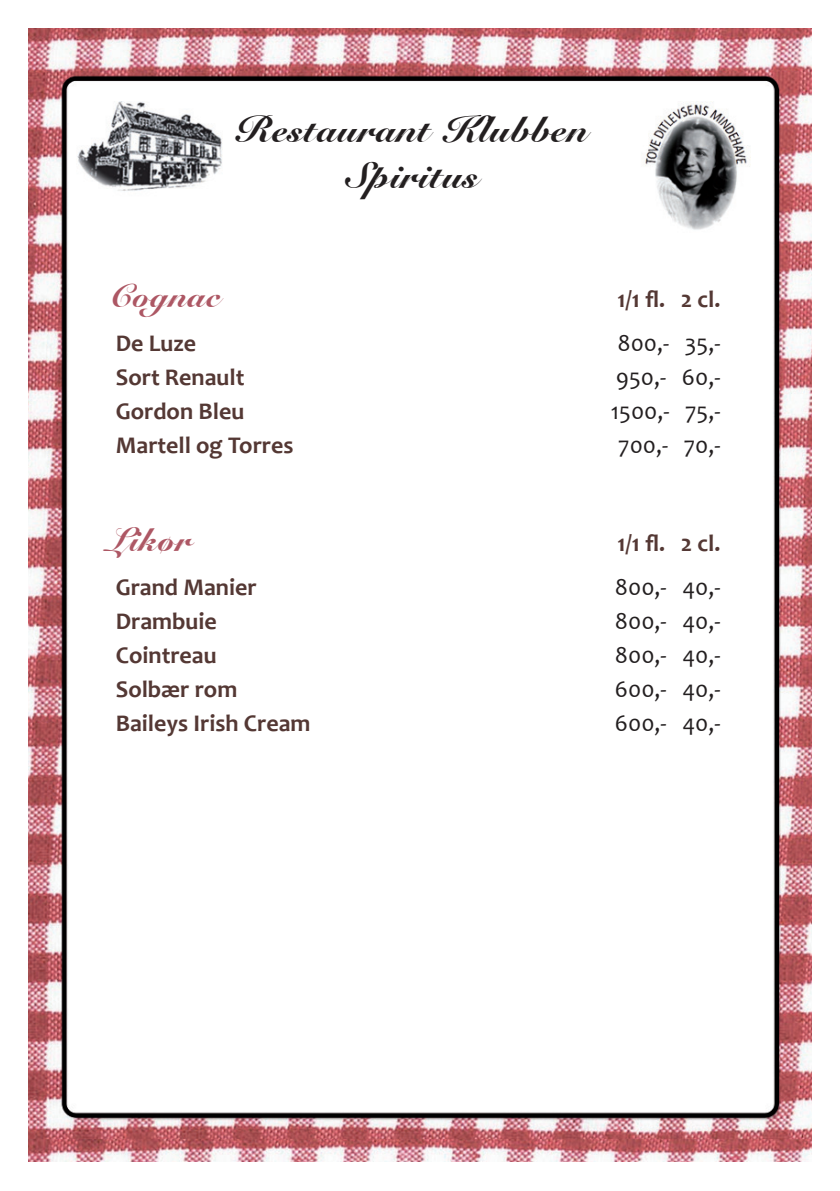
<style>
.page{position:relative;width:840px;height:1191px;background:#fff}
.page>*{position:absolute;margin:0;border:0;box-sizing:border-box;transform-origin:0 0}
.t1{font:900 38px/45.6px "Roundhand BT";color:#231f20;text-align:center}
.t2{font:900 34px "Roundhand BT";color:#ad5764}
.t3{font:700 24px "Candara";color:#543834}
.t4{font:24px "Candara";color:#231f20}
</style>
<div class="page">
<img style="left:28px;top:29px;width:783px;height:1133px">
<p class="t1" style="left:243px;top:107px;width:355px">Restaurant Klubben<br>Spiritus</p>
<p class="t2" style="left:116px;top:274px;width:114px">Cognac</p>
<p class="t3" style="left:617px;top:284px;width:104px">1/1 fl. 2 cl.</p>
<p class="t3" style="left:116px;top:328px;width:82px">De Luze</p>
<p class="t4" style="left:617px;top:328px;width:104px">800,- 35,-</p>
<p class="t3" style="left:116px;top:362px;width:130px">Sort Renault</p>
<p class="t4" style="left:615px;top:362px;width:106px">950,- 60,-</p>
<p class="t3" style="left:116px;top:396px;width:130px">Gordon Bleu</p>
<p class="t4" style="left:610px;top:396px;width:111px">1500,- 75,-</p>
<p class="t3" style="left:116px;top:430px;width:179px">Martell og Torres</p>
<p class="t4" style="left:618px;top:430px;width:104px">700,- 70,-</p>
<p class="t2" style="left:116px;top:518px;width:86px">Likør</p>
<p class="t3" style="left:617px;top:529px;width:104px">1/1 fl. 2 cl.</p>
<p class="t3" style="left:116px;top:573px;width:142px">Grand Manier</p>
<p class="t4" style="left:614px;top:573px;width:107px">800,- 40,-</p>
<p class="t3" style="left:116px;top:607px;width:103px">Drambuie</p>
<p class="t4" style="left:614px;top:607px;width:107px">800,- 40,-</p>
<p class="t3" style="left:116px;top:641px;width:102px">Cointreau</p>
<p class="t4" style="left:614px;top:641px;width:107px">800,- 40,-</p>
<p class="t3" style="left:116px;top:675px;width:123px">Solbær rom</p>
<p class="t4" style="left:614px;top:675px;width:107px">600,- 40,-</p>
<p class="t3" style="left:116px;top:709px;width:196px">Baileys Irish Cream</p>
<p class="t4" style="left:614px;top:709px;width:107px">600,- 40,-</p>
</div>
